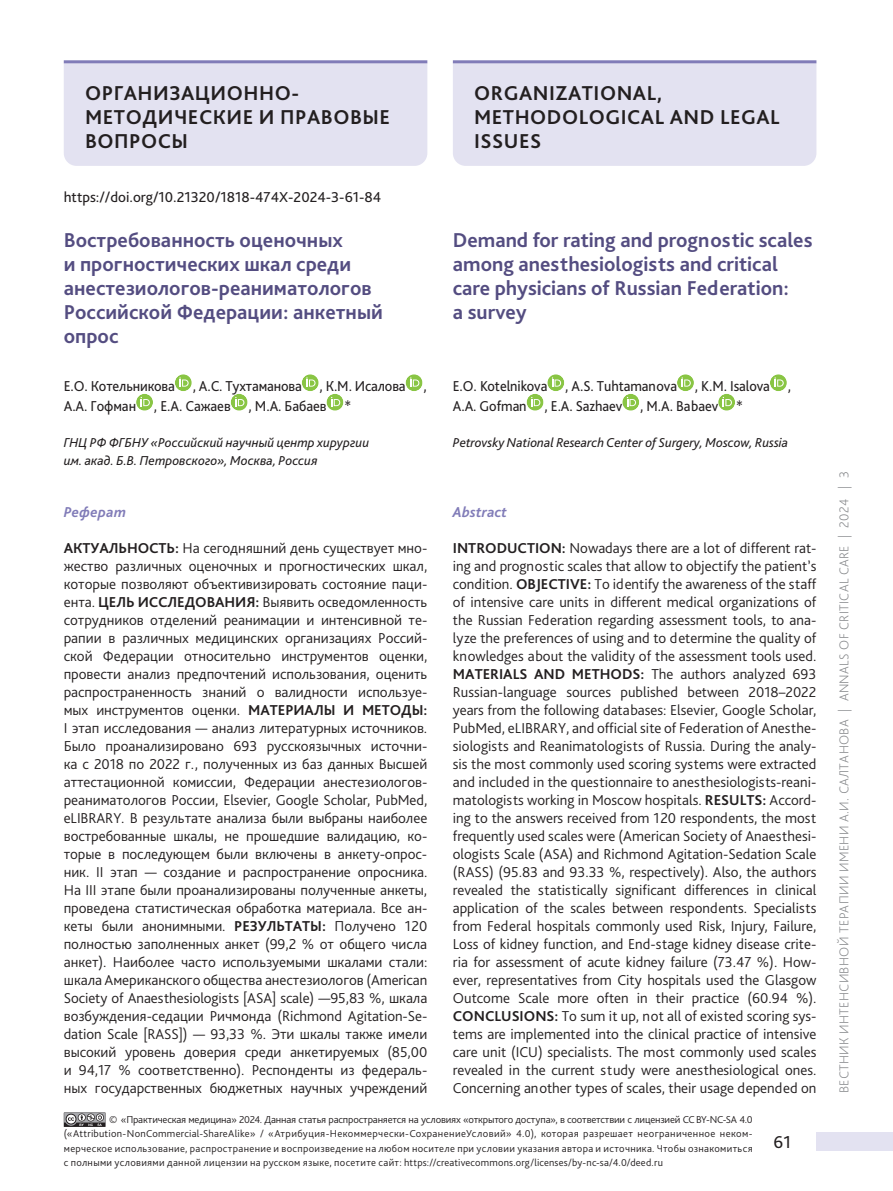
<style>
.page{position:relative;width:893px;height:1191px;background:#fff}
.page>*{position:absolute;margin:0;border:0;box-sizing:border-box;transform-origin:0 0}
.t1{font:700 21px/24px "Bliss Pro";color:#544d81}
.t2{font:700 21px/24px "Bliss Pro";letter-spacing:.025em;color:#231f20}
.t3{font:18px "Bliss Pro";color:#231f20}
.t4{font:300 15px/18px "Bliss Pro";letter-spacing:-.005em;color:#231f20;text-align:justify}
.t5{font:15px/19.5px "Bliss Pro";letter-spacing:-.005em;color:#231f20;scale:.95 1}
.t6{font:15px "Bliss Pro";letter-spacing:-.005em;color:#231f20}
.t7{font:italic 700 15px "Bliss Pro";letter-spacing:.01em;color:#817cb8}
.t8{font:italic 13.5px/18px "Bliss Pro";color:#231f20}
.t9{font:200 13.5px "Bliss Pro";letter-spacing:.025em;color:#808285}
.t10{font:300 10.5px/14.5px "Bliss Pro";letter-spacing:.02em;color:#231f20;text-align:justify}
.s1{font-weight:700}
</style>
<div class="page">
<div style="left:816px;top:1132px;width:77px;height:18px;background:#e3e2f1"></div>
<div style="left:64px;top:63px;width:363px;height:103px;background:#e3e2f1"></div>
<div style="left:453px;top:63px;width:363px;height:103px;background:#e3e2f1"></div>
<hr style="left:64px;top:60px;width:363px;height:3px;background:#817cb8">
<hr style="left:453px;top:60px;width:363px;height:3px;background:#817cb8">
<svg style="left:175px;top:374px;width:17px;height:17px"></svg>
<svg style="left:302px;top:374px;width:17px;height:17px"></svg>
<svg style="left:406px;top:374px;width:16px;height:17px"></svg>
<svg style="left:136px;top:394px;width:17px;height:17px"></svg>
<svg style="left:231px;top:394px;width:17px;height:17px"></svg>
<svg style="left:326px;top:394px;width:17px;height:17px"></svg>
<svg style="left:677px;top:374px;width:17px;height:17px"></svg>
<svg style="left:770px;top:374px;width:17px;height:17px"></svg>
<svg style="left:527px;top:374px;width:37px;height:37px"></svg>
<svg style="left:622px;top:394px;width:17px;height:17px"></svg>
<svg style="left:718px;top:394px;width:17px;height:17px"></svg>
<svg style="left:64px;top:1112px;width:41px;height:14px"></svg>
<h1 class="t2" style="left:85px;top:80px;width:307px">ОРГАНИЗАЦИОННО-<br>МЕТОДИЧЕСКИЕ И ПРАВОВЫЕ<br>ВОПРОСЫ</h1>
<h1 class="t2" style="left:474px;top:80px;width:307px">ORGANIZATIONAL,<br>METHODOLOGICAL AND LEGAL<br>ISSUES</h1>
<p class="t6" style="left:64px;top:188px;width:319px">https://doi.org/10.21320/1818-474X-2024-3-61-84</p>
<h1 class="t1" style="left:64px;top:228px;width:321px">Востребованность оценочных<br>и прогностических шкал среди анестезиологов-реаниматологов<br>Российской Федерации: анкетный опрос</h1>
<p class="t5" style="left:64px;top:376px;width:384px">Е.О. Котельникова , А.С. Тухтаманова , К.М. Исалова ,<br>А.А. Гофман , Е.А. Сажаев , М.А. Бабаев *</p>
<p class="t8" style="left:64px;top:433px;width:307px">ГНЦ РФ ФГБНУ «Российский научный центр хирургии им. акад. Б.В. Петровского», Москва, Россия</p>
<p class="t7" style="left:64px;top:503px;width:64px">Реферат</p>
<p class="t4" style="left:64px;top:539px;width:365px"><span class="s1">АКТУАЛЬНОСТЬ:</span> На сегодняшний день существует мно&shy;жество различных оценочных и прогностических шкал, которые позволяют объективизировать состояние паци&shy;ента. <span class="s1">ЦЕЛЬ ИССЛЕДОВАНИЯ:</span> Выявить осведомленность сотрудников отделений реанимации и интенсивной те&shy;рапии в различных медицинских организациях Россий&shy;ской Федерации относительно инструментов оценки, провести анализ предпочтений использования, оценить распространенность знаний о валидности используе&shy;мых инструментов оценки. <span class="s1">МАТЕРИАЛЫ И МЕТОДЫ:<br></span>I этап исследования — анализ литературных источников.<br>Было проанализировано 693 русскоязычных источни&shy;ка с 2018 по 2022 г., полученных из баз данных Высшей аттестационной комиссии, Федерации анестезиологов&shy;реаниматологов России, Elsevier, Google Scholar, PubMed, eLIBRARY. В результате анализа были выбраны наиболее востребованные шкалы, не прошедшие валидацию, ко&shy;торые в последующем были включены в анкету-опрос&shy;ник. II этап — создание и распространение опросника.<br>На III этапе были проанализированы полученные анкеты, проведена статистическая обработка материала. Все ан&shy;кеты были анонимными. <span class="s1">РЕЗУЛЬТАТЫ:</span> Получено 120 полностью заполненных анкет (99,2 % от общего числа анкет). Наиболее часто используемыми шкалами стали: шкала Американского общества анестезиологов (American Society of Anaesthesiologists [ASA] scale) —95,83 %, шкала возбуждения-седации Ричмонда (Richmond Agitation-Se&shy;dation Scale [RASS]) — 93,33 %. Эти шкалы также имели высокий уровень доверия среди анкетируемых (85,00 и 94,17 % соответственно). Респонденты из федераль&shy;ных государственных бюджетных научных учреждений</p>
<h1 class="t1" style="left:453px;top:228px;width:361px">Demand for rating and prognostic scales among anesthesiologists and critical care physicians of Russian Federation:<br>a survey</h1>
<p class="t5" style="left:453px;top:376px;width:358px">E.O. Kotelnikova , A.S. Tuhtamanova , K.M. Isalova ,<br>A.А. Gofman , E.A. Sazhaev , M.A. Babaev *</p>
<p class="t8" style="left:453px;top:433px;width:337px">Petrovsky National Research Center of Surgery, Moscow, Russia</p>
<p class="t7" style="left:453px;top:503px;width:56px">Abstract</p>
<p class="t4" style="left:453px;top:539px;width:365px"><span class="s1">INTRODUCTION:</span> Nowadays there are a lot of different rat&shy;ing and prognostic scales that allow to objectify the patient’s condition. <span class="s1">OBJECTIVE:</span> To identify the awareness of the staff of intensive care units in different medical organizations of the Russian Federation regarding assessment tools, to ana&shy;lyze the preferences of using and to determine the quality of knowledges about the validity of the assessment tools used.<br><span class="s1">MATERIALS AND METHODS:</span> The authors analyzed 693<br>Russian-language sources published between 2018–2022 years from the following databases: Elsevier, Google Scholar, PubMed, eLIBRARY, and official site of Federation of Anesthe&shy;siologists and Reanimatologists of Russia. During the analy&shy;sis the most commonly used scoring systems were extracted and included in the questionnaire to anesthesiologists-reani&shy;matologists working in Moscow hospitals. <span class="s1">RESULTS:</span> Accord&shy;ing to the answers received from 120 respondents, the most frequently used scales were (American Society of Anaesthesi&shy;ologists Scale (ASA) and Richmond Agitation-Sedation Scale (RASS) (95.83 and 93.33 %, respectively). Also, the authors revealed the statistically significant differences in clinical application of the scales between respondents. Specialists from Federal hospitals commonly used Risk, Injury, Failure, Loss of kidney function, and End-stage kidney disease crite&shy;ria for assessment of acute kidney failure (73.47 %). How&shy;ever, representatives from City hospitals used the Glasgow Outcome Scale more often in their practice (60.94 %).<br><span class="s1">CONCLUSIONS:</span> To sum it up, not all of existed scoring sys&shy;tems are implemented into the clinical practice of intensive care unit (ICU) specialists. The most commonly used scales revealed in the current study were anesthesiological ones.<br>Concerning another types of scales, their usage depended on</p>
<p class="t10" style="left:64px;top:1111px;width:690px;text-indent:46px">© «Практическая медицина» 2024. Данная статья распространяется на условиях «открытого доступа», в соответствии с лицензией CCBY-NC-SA 4.0 («Attribution-NonCommercial-ShareAlike» / «Атрибуция-Некоммерчески-СохранениеУсловий» 4.0), которая разрешает неограниченное неком&shy;мерческое использование, распространение и воспроизведение на любом носителе при условии указания автора и источника. Чтобы ознакомиться с полными условиями данной лицензии на русском языке, посетите сайт: https://creativecommons.org/licenses/by-nc-sa/4.0/deed.ru</p>
<p class="t3" style="left:773px;top:1131px;width:19px">61</p>
<p class="t9" style="left:836px;top:1093px;width:623px;rotate:-90deg">ВЕСТНИК ИНТЕНСИВНОЙ ТЕРАПИИ ИМЕНИ А.И. САЛТАНОВА | ANNALS OF CRITICAL CARE | 2024 | 3</p>
</div>
